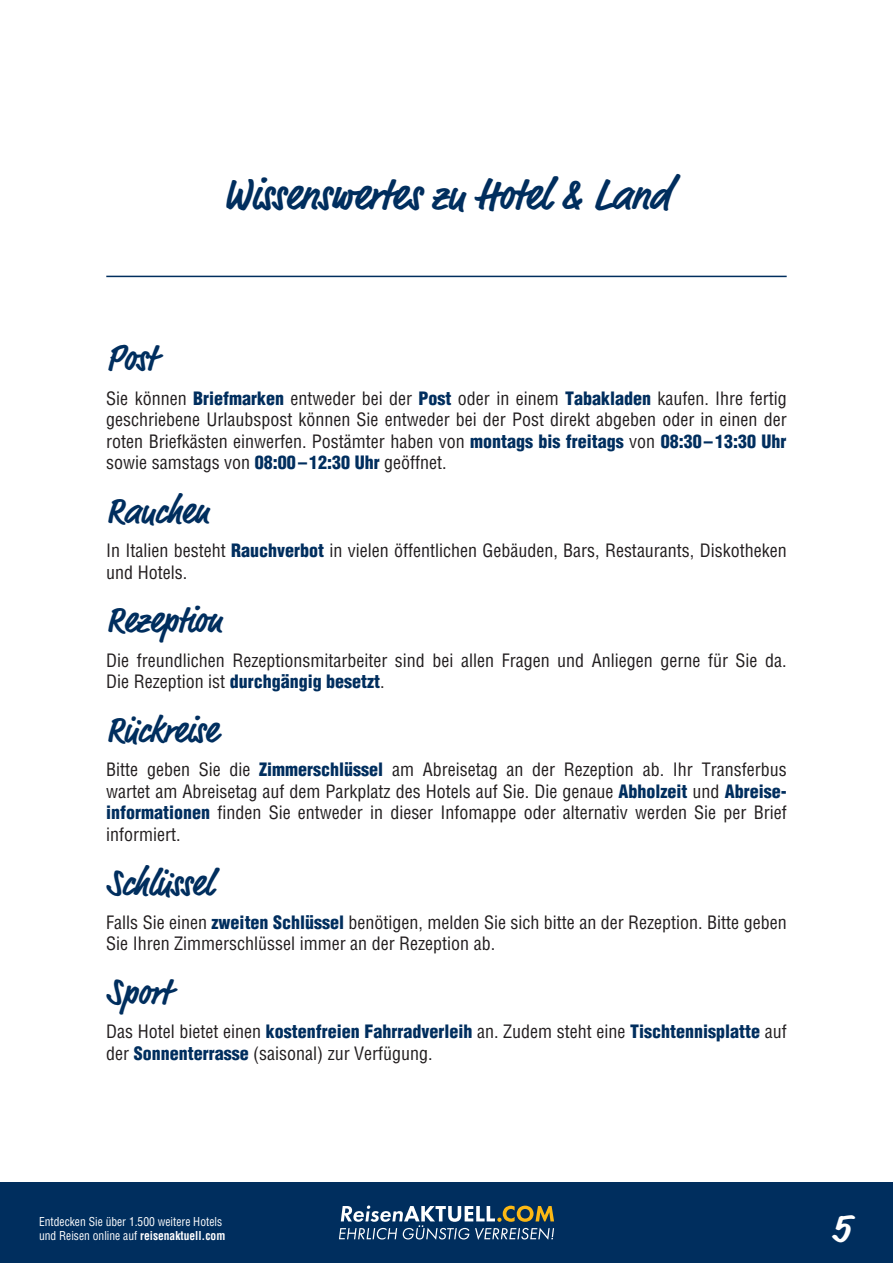
<style>
.page{position:relative;width:893px;height:1263px;background:#fff}
.page>*{position:absolute;margin:0;border:0;box-sizing:border-box;transform-origin:0 0}
.t1{font:700 45px "Market Pro";letter-spacing:-.005em;color:#002e5e;scale:.95 1}
.t2{font:700 42px "Market Pro";color:#fff}
.t3{font:700 37.5px "Market Pro";letter-spacing:-.005em;color:#002e5e;scale:.95 1}
.t4{font:condensed 18px/21.6px "Helvetica LT Std";color:#231f20}
.t5{font:condensed 12px/14.4px "Helvetica LT Std";color:#fff;scale:.96 1}
.s1{font-weight:900;color:#002e5e}
.s2{font-weight:700}
</style>
<div class="page">
<hr style="left:106px;top:276px;width:681px;height:1px;background:#002e5e">
<div style="left:0;top:1182px;width:893px;height:81px;background:#002e5e"></div>
<svg style="left:339px;top:1205px;width:215px;height:35px"></svg>
<h1 class="t1" style="left:222px;top:163px;width:473px">Wissenswertes zu Hotel &amp; Land</h1>
<h3 class="t3" style="left:106px;top:332px;width:54px">Post</h3>
<p class="t4" style="left:106px;top:387px;width:682px;text-align:justify">Sie können <span class="s1">Briefmarken</span> entweder bei der <span class="s1">Post</span> oder in einem <span class="s1">Tabakladen</span> kaufen. Ihre fertig geschriebene Urlaubspost können Sie entweder bei der Post direkt abgeben oder in einen der roten Briefkästen einwerfen. Postämter haben von <span class="s1">montags bis freitags</span> von <span class="s1">08:30 –13:30 Uhr </span>sowie samstags von <span class="s1">08:00 – 12:30 Uhr</span> geöffnet.</p>
<h3 class="t3" style="left:106px;top:484px;width:109px">Rauchen</h3>
<p class="t4" style="left:106px;top:540px;width:682px">In Italien besteht <span class="s1">Rauchverbot</span> in vielen öffentlichen Gebäuden, Bars, Restaurants, Diskotheken und Hotels.</p>
<h3 class="t3" style="left:106px;top:594px;width:123px">Rezeption</h3>
<p class="t4" style="left:106px;top:649px;width:682px">Die freundlichen Rezeptionsmitarbeiter sind bei allen Fragen und Anliegen gerne für Sie da.<br>Die Rezeption ist <span class="s1">durchgängig besetzt</span>.</p>
<h3 class="t3" style="left:106px;top:703px;width:118px">Rückreise</h3>
<p class="t4" style="left:106px;top:759px;width:682px;text-align:justify">Bitte geben Sie die <span class="s1">Zimmerschlüssel</span> am Abreisetag an der Rezeption ab. Ihr Transferbus wartet am Abreisetag auf dem Parkplatz des Hotels auf Sie. Die genaue <span class="s1">Abholzeit</span> und <span class="s1">Abreise&shy;informationen</span> finden Sie entweder in dieser Infomappe oder alternativ werden Sie per Brief informiert.</p>
<h3 class="t3" style="left:106px;top:856px;width:114px">Schlüssel</h3>
<p class="t4" style="left:106px;top:911px;width:682px">Falls Sie einen <span class="s1">zweiten Schlüssel</span> benötigen, melden Sie sich bitte an der Rezeption. Bitte geben<br>Sie Ihren Zimmerschlüssel immer an der Rezeption ab.</p>
<h3 class="t3" style="left:106px;top:966px;width:69px">Sport</h3>
<p class="t4" style="left:106px;top:1021px;width:682px">Das Hotel bietet einen <span class="s1">kostenfreien Fahrradverleih</span> an. Zudem steht eine <span class="s1">Tischtennisplatte</span> auf der <span class="s1">Sonnenterrasse</span> (saisonal) zur Verfügung.</p>
<p class="t5" style="left:39px;top:1214px;width:195px">Entdecken Sie über 1.500 weitere Hotels und Reisen online auf <span class="s2">reisenaktuell.com</span></p>
<h2 class="t2" style="left:832px;top:1198px;width:20px">5</h2>
</div>
